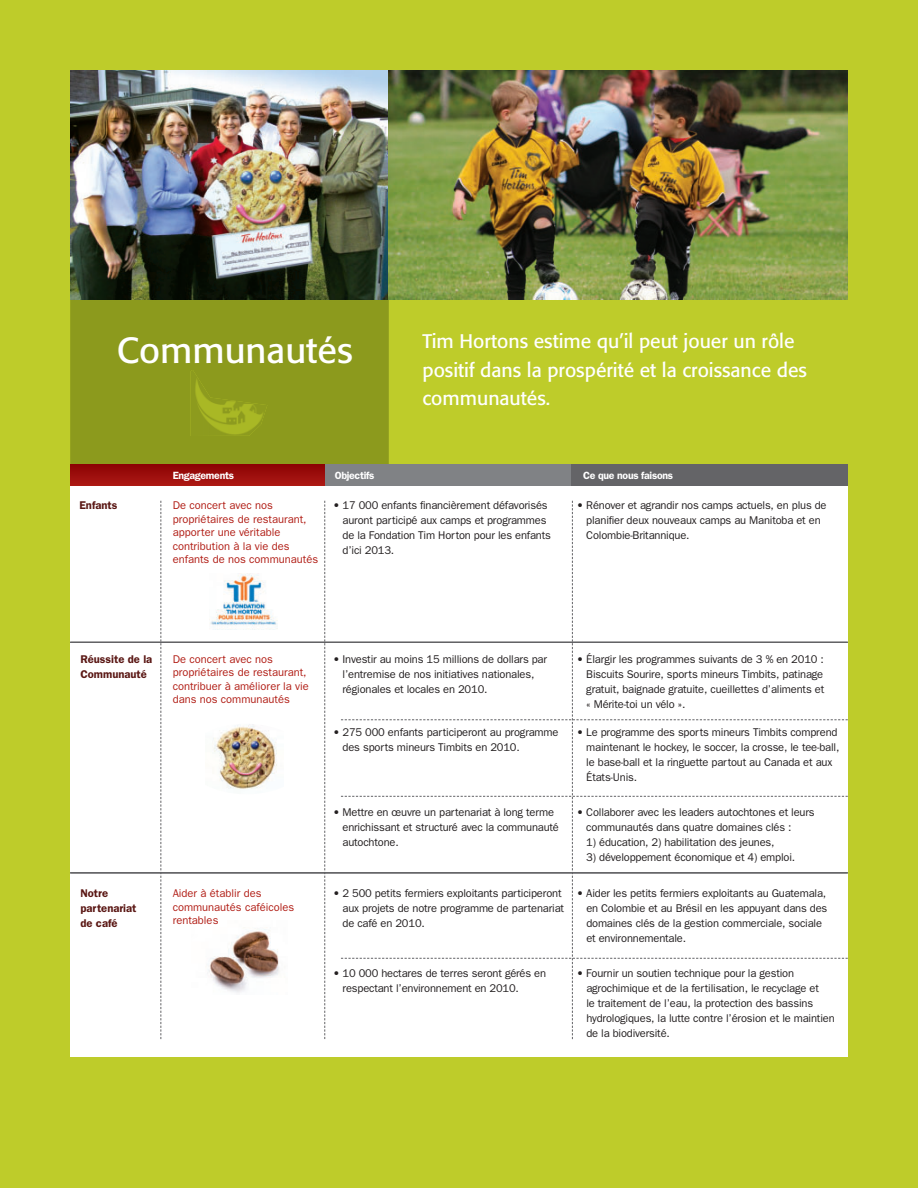
<style>
.page{position:relative;width:918px;height:1188px;background:#becc2a}
.page>*{position:absolute;margin:0;border:0;box-sizing:border-box;transform-origin:0 0}
.t1{font:36px "Formata";color:#fff}
.t2{font:19.5px/28.5px "Formata";color:#fff}
.t3{font:11.25px/15px "Franklin Gothic";letter-spacing:-.015em;color:#231f20}
.t4{font:11.25px/13.5px "Franklin Gothic";color:#b11d15}
.t5{font:600 11.25px/15px "Franklin Gothic";color:#5a1714}
.t6{font:600 10.5px "Franklin Gothic";letter-spacing:-.025em;color:#fff}
</style>
<div class="page">
<div style="left:70px;top:299px;width:319px;height:166px;background:#8c9a1d"></div>
<img style="left:70px;top:70px;width:778px;height:229px">
<div style="left:70px;top:479px;width:778px;height:578px;background:#fff"></div>
<div style="left:163px;top:465px;width:685px;height:21px;background:#808285"></div>
<div style="left:70px;top:465px;width:254px;height:21px;background:linear-gradient(to right,#9d0e0d,#9d0e0d)"></div>
<svg style="left:324px;top:501px;width:1px;height:538px"></svg>
<hr style="left:70px;top:642px;width:778px;height:1px;background:#636366">
<svg style="left:160px;top:501px;width:1px;height:538px"></svg>
<hr style="left:70px;top:872px;width:778px;height:1px;background:#636366">
<hr style="left:70px;top:873px;width:778px;height:1px;background:#636366">
<svg style="left:341px;top:501px;width:507px;height:538px"></svg>
<div style="left:572px;top:465px;width:276px;height:21px;background:#646467"></div>
<img style="left:210px;top:574px;width:68px;height:55px">
<img style="left:208px;top:929px;width:71px;height:64px">
<img style="left:213px;top:724px;width:64px;height:65px">
<img style="left:191px;top:370px;width:76px;height:66px">
<h1 class="t1" style="left:117px;top:334px;width:238px">Communautés</h1>
<h2 class="t2" style="left:422px;top:329px;width:386px">Tim Hortons estime qu’il peut jouer un rôle positif dans la prospérité et la croissance des communautés.</h2>
<p class="t5" style="left:79px;top:499px;width:39px">Enfants</p>
<p class="t6" style="left:173px;top:472px;width:63px">Engagements</p>
<p class="t6" style="left:335px;top:472px;width:41px">Objectifs</p>
<p class="t6" style="left:583px;top:472px;width:91px">Ce que nous faisons</p>
<p class="t4" style="left:173px;top:499px;width:147px">De concert avec nos propriétaires de restaurant, apporter une véritable contribution à la vie des enfants de nos communautés</p>
<p class="t3" style="left:343px;top:499px;width:210px;text-indent:-10px">• 17 000 enfants financièrement défavorisés auront participé aux camps et programmes de la Fondation Tim Horton pour les enfants d’ici 2013.</p>
<p class="t3" style="left:586px;top:499px;width:242px;text-indent:-10px">• Rénover et agrandir nos camps actuels, en plus de planifier deux nouveaux camps au Manitoba et en<br>Colombie-Britannique.</p>
<p class="t5" style="left:80px;top:652px;width:73px">Réussite de la<br>Communauté</p>
<p class="t5" style="left:80px;top:887px;width:58px">Notre partenariat de café</p>
<p class="t4" style="left:173px;top:653px;width:138px">De concert avec nos propriétaires de restaurant, contribuer à améliorer la vie dans nos communautés</p>
<p class="t3" style="left:343px;top:653px;width:206px;text-indent:-10px">• Investir au moins 15 millions de dollars par l’entremise de nos initiatives nationales, régionales et locales en 2010.</p>
<p class="t3" style="left:343px;top:726px;width:217px;text-indent:-10px">• 275 000 enfants participeront au programme des sports mineurs Timbits en 2010.</p>
<p class="t4" style="left:173px;top:888px;width:123px">Aider à établir des communautés caféicoles rentables</p>
<p class="t3" style="left:343px;top:806px;width:218px;text-indent:-10px">• Mettre en œuvre un partenariat à long terme enrichissant et structuré avec la communauté autochtone.</p>
<p class="t3" style="left:343px;top:887px;width:223px;text-indent:-10px">• 2 500 petits fermiers exploitants participeront aux projets de notre programme de partenariat de café en 2010.</p>
<p class="t3" style="left:343px;top:966px;width:205px;text-indent:-10px">• 10 000 hectares de terres seront gérés en respectant l’environnement en 2010.</p>
<p class="t3" style="left:586px;top:653px;width:239px;text-align:justify;text-indent:-10px">• Élargir les programmes suivants de 3 % en 2010 :<br>Biscuits Sourire, sports mineurs Timbits, patinage gratuit, baignade gratuite, cueillettes d’aliments et « Mérite-toi un vélo ».</p>
<p class="t3" style="left:586px;top:726px;width:255px;text-indent:-10px">• Le programme des sports mineurs Timbits comprend maintenant le hockey, le soccer, la crosse, le tee-ball, le base-ball et la ringuette partout au Canada et aux États-Unis.</p>
<p class="t3" style="left:586px;top:806px;width:230px;text-indent:-10px">• Collaborer avec les leaders autochtones et leurs communautés dans quatre domaines clés :</p>
<p class="t3" style="left:586px;top:836px;width:190px">1) éducation, 2) habilitation des jeunes,</p>
<p class="t3" style="left:586px;top:850px;width:210px">3) développement économique et 4) emploi.</p>
<p class="t3" style="left:586px;top:887px;width:242px;text-indent:-10px">• Aider les petits fermiers exploitants au Guatemala, en Colombie et au Brésil en les appuyant dans des domaines clés de la gestion commerciale, sociale et environnementale.</p>
<p class="t3" style="left:586px;top:966px;width:250px;text-indent:-10px">• Fournir un soutien technique pour la gestion agrochimique et de la fertilisation, le recyclage et<br>le traitement de l’eau, la protection des bassins hydrologiques, la lutte contre l’érosion et le maintien de la biodiversité.</p>
</div>
